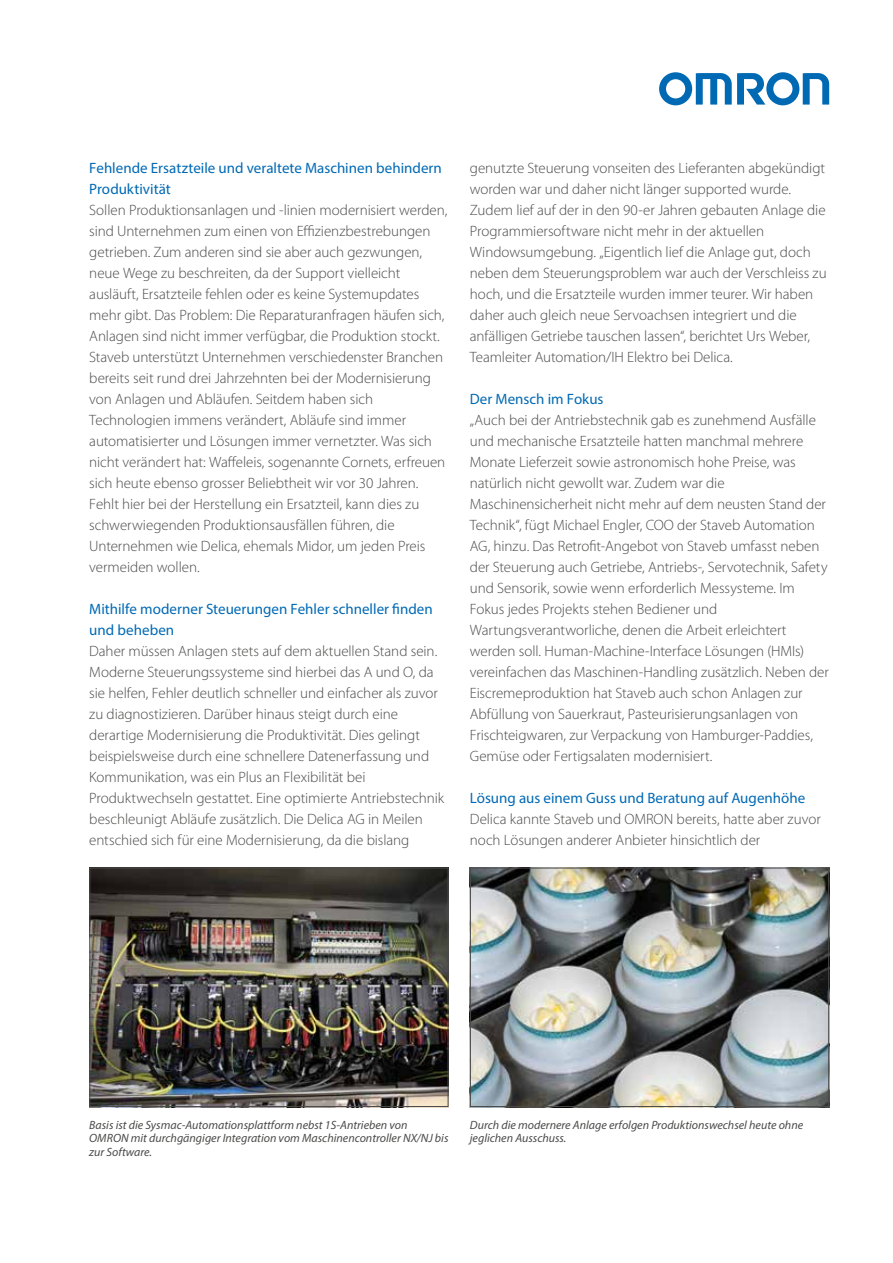
<style>
.page{position:relative;width:893px;height:1263px;background:#fff}
.page>*{position:absolute;margin:0;border:0;box-sizing:border-box;transform-origin:0 0}
.t1{font:300 15px/21px "Myriad Pro";letter-spacing:-.005em;color:#4a4a49}
.t2{font:15px/21px "Myriad Pro";color:#0069b4}
.t3{font:italic 12px/13.5px "Myriad Pro";color:#4a4a49}
</style>
<div class="page">
<svg style="left:659px;top:72px;width:170px;height:33px"></svg>
<img style="left:91px;top:869px;width:356px;height:236px">
<div style="left:89px;top:867px;width:360px;height:240px;border:1px solid #4a4a49"></div>
<img style="left:472px;top:869px;width:355px;height:236px">
<div style="left:470px;top:867px;width:359px;height:240px;border:1px solid #4a4a49"></div>
<p class="t2" style="left:89px;top:157px;width:354px">Fehlende Ersatzteile und veraltete Maschinen behindern<br>Produktivität</p>
<p class="t1" style="left:89px;top:200px;width:359px">Sollen Produktionsanlagen und -linien modernisiert werden, sind Unternehmen zum einen von Effizienzbestrebungen getrieben. Zum anderen sind sie aber auch gezwungen, neue Wege zu beschreiten, da der Support vielleicht ausläuft, Ersatzteile fehlen oder es keine Systemupdates mehr gibt. Das Problem: Die Reparaturanfragen häufen sich, Anlagen sind nicht immer verfügbar, die Produktion stockt.<br>Staveb unterstützt Unternehmen verschiedenster Branchen bereits seit rund drei Jahrzehnten bei der Modernisierung von Anlagen und Abläufen. Seitdem haben sich Technologien immens verändert, Abläufe sind immer automatisierter und Lösungen immer vernetzter. Was sich nicht verändert hat: Waffeleis, sogenannte Cornets, erfreuen sich heute ebenso grosser Beliebtheit wir vor 30 Jahren.<br>Fehlt hier bei der Herstellung ein Ersatzteil, kann dies zu schwerwiegenden Produktionsausfällen führen, die Unternehmen wie Delica, ehemals Midor, um jeden Preis vermeiden wollen.</p>
<p class="t2" style="left:89px;top:598px;width:345px">Mithilfe moderner Steuerungen Fehler schneller finden und beheben</p>
<p class="t1" style="left:89px;top:641px;width:356px">Daher müssen Anlagen stets auf dem aktuellen Stand sein.<br>Moderne Steuerungssysteme sind hierbei das A und O, da sie helfen, Fehler deutlich schneller und einfacher als zuvor zu diagnostizieren. Darüber hinaus steigt durch eine derartige Modernisierung die Produktivität. Dies gelingt beispielsweise durch eine schnellere Datenerfassung und Kommunikation, was ein Plus an Flexibilität bei Produktwechseln gestattet. Eine optimierte Antriebstechnik beschleunigt Abläufe zusätzlich. Die Delica AG in Meilen entschied sich für eine Modernisierung, da die bislang</p>
<p class="t1" style="left:470px;top:158px;width:358px">genutzte Steuerung vonseiten des Lieferanten abgekündigt worden war und daher nicht länger supported wurde.<br>Zudem lief auf der in den 90-er Jahren gebauten Anlage die Programmiersoftware nicht mehr in der aktuellen Windowsumgebung. „Eigentlich lief die Anlage gut, doch neben dem Steuerungsproblem war auch der Verschleiss zu hoch, und die Ersatzteile wurden immer teurer. Wir haben daher auch gleich neue Servoachsen integriert und die anfälligen Getriebe tauschen lassen“, berichtet Urs Weber, Teamleiter Automation/IH Elektro bei Delica.</p>
<p class="t2" style="left:470px;top:388px;width:135px">Der Mensch im Fokus</p>
<p class="t1" style="left:470px;top:410px;width:360px">„Auch bei der Antriebstechnik gab es zunehmend Ausfälle und mechanische Ersatzteile hatten manchmal mehrere Monate Lieferzeit sowie astronomisch hohe Preise, was natürlich nicht gewollt war. Zudem war die Maschinensicherheit nicht mehr auf dem neusten Stand der Technik“, fügt Michael Engler, COO der Staveb Automation AG, hinzu. Das Retrofit-Angebot von Staveb umfasst neben der Steuerung auch Getriebe, Antriebs-, Servotechnik, Safety und Sensorik, sowie wenn erforderlich Messysteme. Im Fokus jedes Projekts stehen Bediener und Wartungsverantworliche, denen die Arbeit erleichtert werden soll. Human-Machine-Interface Lösungen (HMIs) vereinfachen das Maschinen-Handling zusätzlich. Neben der Eiscremeproduktion hat Staveb auch schon Anlagen zur Abfüllung von Sauerkraut, Pasteurisierungsanlagen von Frischteigwaren, zur Verpackung von Hamburger-Paddies, Gemüse oder Fertigsalaten modernisiert.</p>
<p class="t2" style="left:470px;top:787px;width:337px">Lösung aus einem Guss und Beratung auf Augenhöhe</p>
<p class="t1" style="left:470px;top:809px;width:352px">Delica kannte Staveb und OMRON bereits, hatte aber zuvor noch Lösungen anderer Anbieter hinsichtlich der</p>
<p class="t3" style="left:89px;top:1118px;width:361px">Basis ist die Sysmac-Automationsplattform nebst 1S-Antrieben von<br>OMRON mit durchgängiger Integration vom Maschinencontroller NX/NJ bis zur Software.</p>
<p class="t3" style="left:470px;top:1118px;width:335px">Durch die modernere Anlage erfolgen Produktionswechsel heute ohne jeglichen Ausschuss.</p>
</div>
